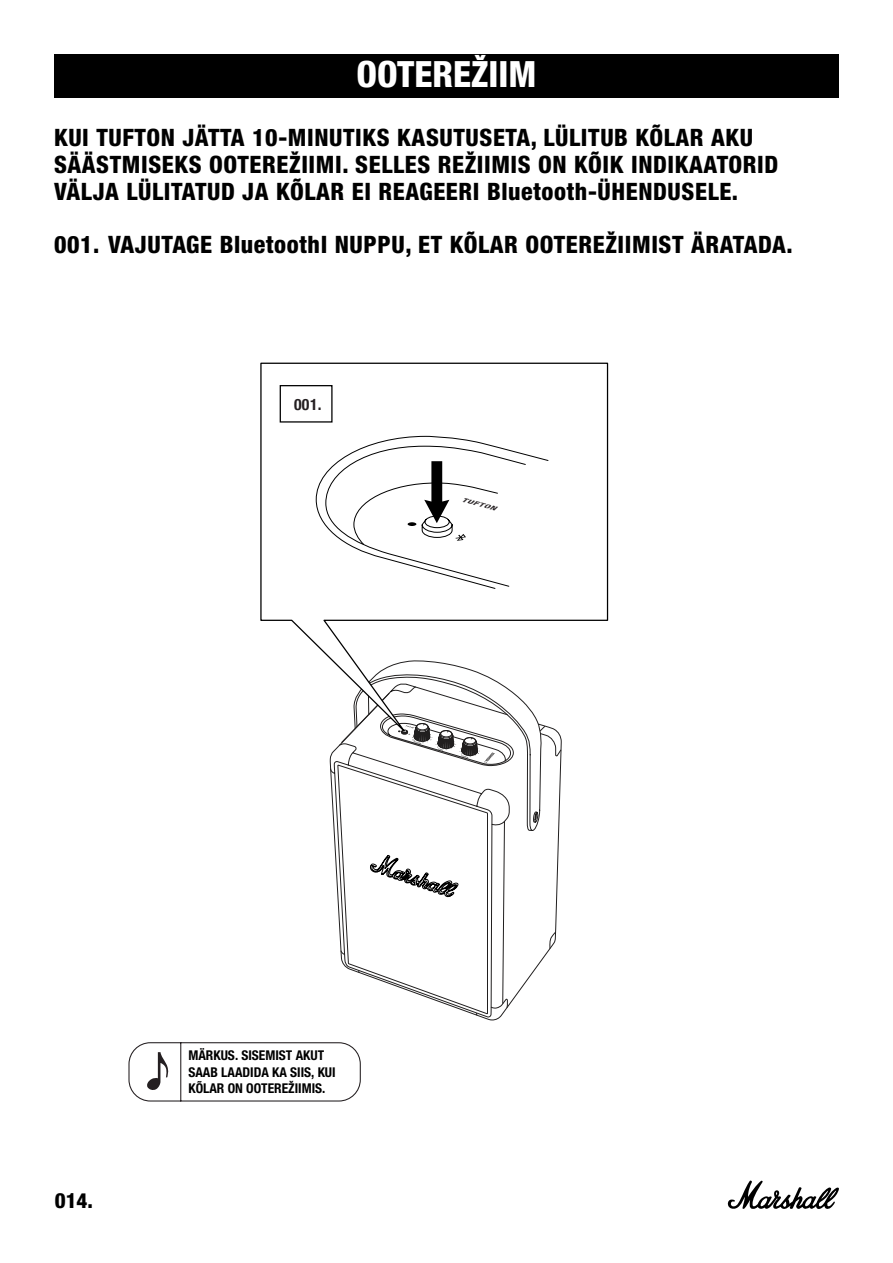
<style>
.page{position:relative;width:893px;height:1263px;background:#fff}
.page>*{position:absolute;margin:0;border:0;box-sizing:border-box;transform-origin:0 0}
.t1{font:800 condensed 36px "Helvetica Neue LT Com";color:#fff}
.t2{font:800 condensed 24px/27px "Helvetica Neue LT Std";letter-spacing:.025em;color:#000}
.t3{font:800 condensed 21px "Helvetica Neue LT Std";color:#000}
.t4{font:700 condensed 15.75px "Helvetica Neue";color:#241f21}
.t5{font:700 condensed 13.5px/16.5px "Helvetica Neue LT Std";color:#000}
</style>
<div class="page">
<svg style="left:727px;top:1180px;width:112px;height:29px"></svg>
<div style="left:54px;top:54px;width:785px;height:44px;background:#000"></div>
<svg style="left:128px;top:1042px;width:225px;height:60px"></svg>
<svg style="left:330px;top:744px;width:10px;height:197px"></svg>
<svg style="left:340px;top:742px;width:222px;height:274px"></svg>
<svg style="left:341px;top:742px;width:172px;height:24px"></svg>
<svg style="left:260px;top:362px;width:349px;height:380px"></svg>
<div style="left:280px;top:385px;width:53px;height:38px;border:1px solid #000"></div>
<svg style="left:315px;top:436px;width:234px;height:153px"></svg>
<h1 class="t1" style="left:356px;top:52px;width:181px">OOTEREŽIIM</h1>
<p class="t2" style="left:54px;top:123px;width:726px">KUI TUFTON JÄTTA 10-MINUTIKS KASUTUSETA, LÜLITUB KÕLAR AKU<br>SÄÄSTMISEKS OOTEREŽIIMI. SELLES REŽIIMIS ON KÕIK INDIKAATORID<br>VÄLJA LÜLITATUD JA KÕLAR EI REAGEERI Bluetooth-ÜHENDUSELE.</p>
<p class="t2" style="left:54px;top:231px;width:740px">001. VAJUTAGE BluetoothI NUPPU, ET KÕLAR OOTEREŽIIMIST ÄRATADA.</p>
<p class="t4" style="left:294px;top:391px;width:29px">001.</p>
<p class="t3" style="left:55px;top:1187px;width:40px">014.</p>
<p class="t5" style="left:188px;top:1047px;width:149px">MÄRKUS. SISEMIST AKUT<br>SAAB LAADIDA KA SIIS, KUI<br>KÕLAR ON OOTEREŽIIMIS.</p>
</div>
